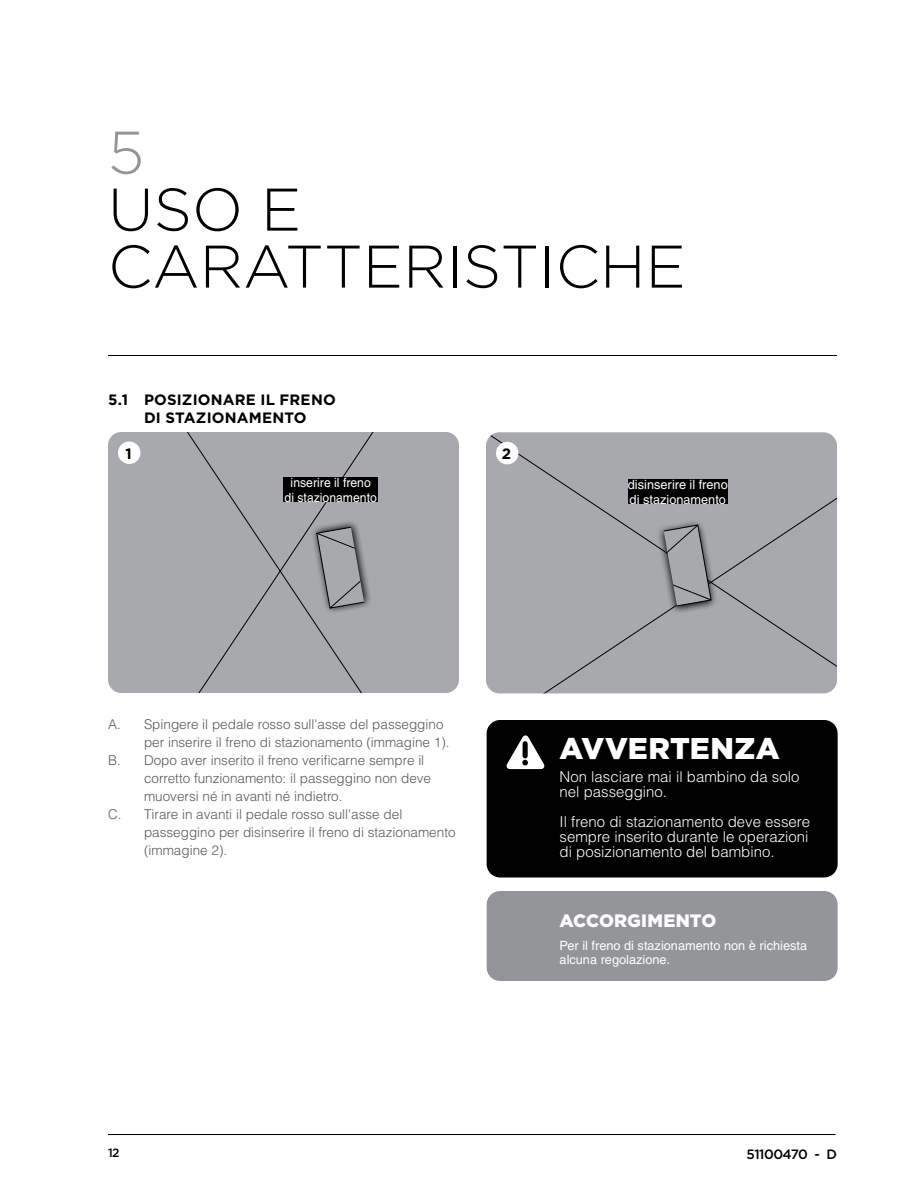
<style>
.page{position:relative;width:918px;height:1188px;background:#fff}
.page>*{position:absolute;margin:0;border:0;box-sizing:border-box;transform-origin:0 0}
.t1{font:300 60px/57px "Gotham";color:#000}
.t2{font:300 60px "Gotham";color:#939598}
.t3{font:900 30px "Gotham";letter-spacing:.01em;color:#fff}
.t4{font:900 18px "Gotham";color:#fff}
.t5{font:300 15px/15px "Helvetica";color:#fff}
.t6{font:700 15px/18px "Gotham";letter-spacing:.01em;color:#000;text-align:center}
.t7{font:300 13.5px "Helvetica";color:#58595b}
.t8{font:500 13.5px "Thule";letter-spacing:-.04em;color:#000}
.t9{font:12.75px/15px "Helvetica";color:#fff}
.t10{font:12.75px/15px "Helvetica";color:#fff;text-align:center;scale:.96 1}
.t11{font:500 12px "Thule";color:#000}
</style>
<div class="page">
<hr style="left:108px;top:1134px;width:728px;height:1px;background:#000">
<hr style="left:108px;top:355px;width:729px;height:1px;background:#000">
<div style="left:108px;top:432px;width:351px;height:261px;background:#a7a9ac"></div>
<div style="left:118px;top:442px;width:23px;height:22px;background:#fff;border-radius:50%"></div>
<div style="left:486px;top:432px;width:351px;height:261px;background:#a7a9ac"></div>
<div style="left:496px;top:442px;width:23px;height:22px;background:#fff;border-radius:50%"></div>
<svg style="left:307px;top:518px;width:67px;height:100px;background:#989a9c"></svg>
<svg style="left:654px;top:516px;width:67px;height:99px;background:#97999b"></svg>
<div style="left:284px;top:477px;width:94px;height:25px;background:#000"></div>
<div style="left:628px;top:479px;width:100px;height:25px;background:#000"></div>
<div style="left:487px;top:720px;width:351px;height:158px;background:#000;border-radius:13px"></div>
<svg style="left:506px;top:735px;width:39px;height:34px"></svg>
<div style="left:487px;top:891px;width:351px;height:90px;background:#939598;border-radius:13px"></div>
<h1 class="t2" style="left:108px;top:114px;width:38px">5</h1>
<h1 class="t1" style="left:108px;top:179px;width:579px">USO E<br>CARATTERISTICHE</h1>
<p class="t6" style="left:108px;top:391px;width:229px">5.1 POSIZIONARE I L FRENO<br>DI STAZI ONAMENTO</p>
<p class="t6" style="left:125px;top:445px;width:8px">1</p>
<p class="t6" style="left:502px;top:445px;width:11px">2</p>
<p class="t10" style="left:285px;top:475px;width:98px">inserire il freno di stazionamento</p>
<p class="t9" style="left:628px;top:477px;width:101px">disinserire il freno di stazionamento</p>
<p class="t7" style="left:108px;top:716px;width:337px">A. Spingere il pedale rosso sull'asse del passeggino</p>
<p class="t7" style="left:144px;top:734px;width:307px">per inserire il freno di stazionamento (immagine 1).</p>
<p class="t7" style="left:108px;top:752px;width:318px">B. Dopo aver inserito il freno verificarne sempre il</p>
<p class="t7" style="left:144px;top:770px;width:289px">corretto funzionamento: il passeggino non deve</p>
<p class="t7" style="left:144px;top:788px;width:200px">muoversi né in avanti né indietro.</p>
<p class="t7" style="left:108px;top:806px;width:296px">C. Tirare in avanti il pedale rosso sull'asse del</p>
<p class="t7" style="left:144px;top:824px;width:313px">passeggino per disinserire il freno di stazionamento</p>
<p class="t7" style="left:144px;top:842px;width:85px">(immagine 2).</p>
<h2 class="t3" style="left:560px;top:728px;width:221px">AVVERTENZA</h2>
<p class="t5" style="left:560px;top:769px;width:241px">Non lasciare mai il bambino da solo nel passeggino.</p>
<p class="t5" style="left:560px;top:814px;width:252px;text-align:justify">Il freno di stazionamento deve essere sempre inserito durante le operazioni di posizionamento del bambino.</p>
<h3 class="t4" style="left:560px;top:908px;width:158px">ACCORGIMENTO</h3>
<p class="t9" style="left:560px;top:937px;width:249px">Per il freno di stazionamento non è richiesta alcuna regolazione.</p>
<p class="t11" style="left:108px;top:1145px;width:13px">12</p>
<p class="t8" style="left:747px;top:1145px;width:92px">51100470 - D</p>
</div>
